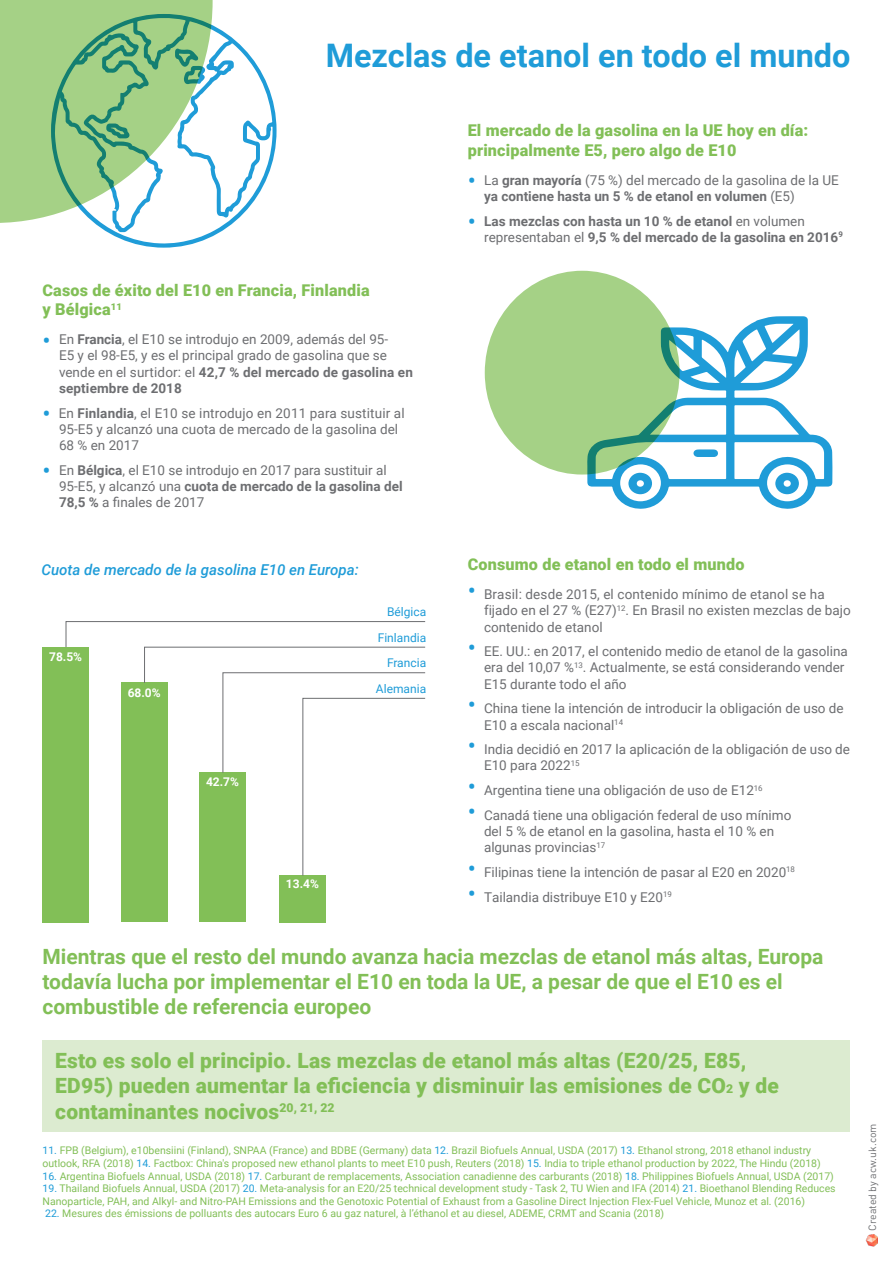
<style>
.page{position:relative;width:893px;height:1263px;background:#fff}
.page>*{position:absolute;margin:0;border:0;box-sizing:border-box;transform-origin:0 0}
.Heading_1{font:700 32.4px "Roboto";color:#1f9cd8}
.t1{font:700 21px/25.2px "Roboto";color:#82bf57}
.Heading_2{font:900 21px/25.2px "Roboto";letter-spacing:.01em;color:#82bf57}
.Heading_2-2{font:900 16.2px/19.5px "Roboto";letter-spacing:.01em;color:#82bf57}
.Heading_2-3{font:italic 500 15px "Roboto";color:#1f9cd8}
.t2{font:13.5px/16.2px "Roboto";color:#6d6e71}
.t3{font:700 13.5px/16.2px "Roboto";color:#6d6e71}
.Graph_labels{font:12px "Roboto";color:#1f9cd8}
.Graph_labels-2{font:700 12px "Roboto";color:#fff}
.Footnote{font:10.5px/12.6px "Roboto";color:#82bf57}
.t4{font:10.5px "DIN Pro";color:#6d6e71}
.s1{font-size:24.3px;color:#1f9cd8}
.s2{font-weight:700}
.s3{font-weight:400;font-size:24.3px;color:#1f9cd8}
.s4{font-weight:400}
.s5{font-size:12.3px}
.s6{color:#1f9cd8}
</style>
<div class="page">
<div style="left:0;top:0;width:213px;height:223px;background:#a5d186"></div>
<div style="left:485px;top:271px;width:195px;height:203px;background:#a5d186;border-radius:50%"></div>
<div style="left:43px;top:1040px;width:807px;height:91px;background:#dcebd0"></div>
<svg style="left:587px;top:316px;width:246px;height:193px"></svg>
<svg style="left:693px;top:449px;width:25px;height:8px"></svg>
<svg style="left:775px;top:473px;width:24px;height:21px"></svg>
<svg style="left:628px;top:473px;width:24px;height:21px"></svg>
<div style="left:42px;top:647px;width:47px;height:275px;background:#82bf57"></div>
<div style="left:121px;top:683px;width:46px;height:239px;background:#82bf57"></div>
<div style="left:199px;top:772px;width:47px;height:150px;background:#82bf57"></div>
<div style="left:279px;top:875px;width:47px;height:47px;background:#82bf57"></div>
<svg style="left:65px;top:621px;width:361px;height:255px"></svg>
<svg style="left:866px;top:1234px;width:12px;height:13px"></svg>
<svg style="left:51px;top:14px;width:226px;height:234px"></svg>
<svg style="left:175px;top:48px;width:30px;height:36px"></svg>
<svg style="left:106px;top:123px;width:24px;height:16px"></svg>
<p class="Heading_1" style="left:326px;top:33px;width:526px">Mezclas de etanol en todo el mundo</p>
<p class="Heading_2-2" style="left:43px;top:280px;width:329px">Casos de éxito del E10 en Francia, Finlandia y Bélgica<sup>11</sup></p>
<p class="t2" style="left:59px;top:331px;width:355px;text-indent:-17px"><span class="s1">•</span> En <span class="s2">Francia</span>, el E10 se introdujo en 2009, además del 95-<br>E5 y el 98-E5, y es el principal grado de gasolina que se vende en el surtidor: el <span class="s2">42,7 % del mercado de gasolina en septiembre de 2018</span></p>
<p class="t2" style="left:59px;top:404px;width:347px;text-indent:-17px"><span class="s1">•</span> En <span class="s2">Finlandia</span>, el E10 se introdujo en 2011 para sustituir al<br>95-E5 y alcanzó una cuota de mercado de la gasolina del<br>68 % en 2017</p>
<p class="t2" style="left:59px;top:461px;width:345px;text-indent:-17px"><span class="s1">•</span> En <span class="s2">Bélgica</span>, el E10 se introdujo en 2017 para sustituir al<br>95-E5, y alcanzó una <span class="s2">cuota de mercado de la gasolina del<br>78,5 %</span> a finales de 2017</p>
<p class="Heading_2-2" style="left:468px;top:120px;width:342px">El mercado de la gasolina en la UE hoy en día: principalmente E5, pero algo de E10</p>
<p class="t3" style="left:484px;top:171px;width:356px;text-indent:-16px"><span class="s3">•</span> <span class="s4">La</span> gran mayoría <span class="s4">(75 %) del mercado de la gasolina de la UE </span>ya contiene hasta un 5 % de etanol en volumen <span class="s4">(E5)</span></p>
<p class="t3" style="left:484px;top:212px;width:360px;text-indent:-17px"><span class="s3">•</span> Las mezclas con hasta un 10 % de etanol <span class="s4">en volumen representaban el</span> 9,5 % del mercado de la gasolina en 2016<sup>9</sup></p>
<p class="Heading_2-3" style="left:41px;top:559px;width:319px">Cuota de mercado de la gasolina E10 en Europa:</p>
<p class="Graph_labels-2" style="left:49px;top:648px;width:35px">78.5%</p>
<p class="Graph_labels-2" style="left:128px;top:685px;width:35px">68.0%</p>
<p class="Graph_labels" style="left:387px;top:603px;width:41px">Bélgica</p>
<p class="Graph_labels" style="left:378px;top:629px;width:50px">Finlandia</p>
<p class="Graph_labels" style="left:387px;top:654px;width:41px">Francia</p>
<p class="Graph_labels" style="left:376px;top:680px;width:52px">Alemania</p>
<p class="Graph_labels-2" style="left:206px;top:773px;width:35px">42.7%</p>
<p class="Graph_labels-2" style="left:286px;top:875px;width:35px">13.4%</p>
<p class="Heading_2-2" style="left:468px;top:554px;width:278px">Consumo de etanol en todo el mundo</p>
<p class="t2" style="left:484px;top:586px;width:368px;text-indent:-16px"><span class="s1">•</span> Brasil: desde 2015, el contenido mínimo de etanol se ha fijado en el 27 % (E27)<sup>12</sup>. En Brasil no existen mezclas de bajo contenido de etanol</p>
<p class="t2" style="left:484px;top:643px;width:365px;text-indent:-16px"><span class="s1">•</span> EE. UU.: en 2017, el contenido medio de etanol de la gasolina era del 10,07 %<sup>13</sup>. Actualmente, se está considerando vender<br>E15 durante todo el año</p>
<p class="t2" style="left:484px;top:700px;width:361px;text-indent:-16px"><span class="s1">•</span> China tiene la intención de introducir la obligación de uso de<br>E10 a escala nacional<sup>14</sup></p>
<p class="t2" style="left:484px;top:741px;width:367px;text-indent:-16px"><span class="s1">•</span> India decidió en 2017 la aplicación de la obligación de uso de<br>E10 para 2022<sup>15</sup></p>
<p class="t2" style="left:468px;top:782px;width:296px"><span class="s1">•</span> Argentina tiene una obligación de uso de E12<sup>16</sup></p>
<p class="t2" style="left:484px;top:806px;width:309px;text-indent:-16px"><span class="s1">•</span> Canadá tiene una obligación federal de uso mínimo del 5 % de etanol en la gasolina, hasta el 10 % en algunas provincias<sup>17</sup></p>
<p class="t2" style="left:468px;top:863px;width:329px"><span class="s1">•</span> Filipinas tiene la intención de pasar al E20 en 2020<sup>18</sup></p>
<p class="t2" style="left:468px;top:888px;width:206px"><span class="s1">•</span> Tailandia distribuye E10 y E20<sup>19</sup></p>
<p class="t1" style="left:43px;top:943px;width:782px">Mientras que el resto del mundo avanza hacia mezclas de etanol más altas, Europa todavía lucha por implementar el E10 en toda la UE, a pesar de que el E10 es el combustible de referencia europeo</p>
<p class="Heading_2" style="left:55px;top:1047px;width:725px">Esto es solo el principio. Las mezclas de etanol más altas (E20/25, E85,<br>ED95) pueden aumentar la eficiencia y disminuir las emisiones de CO<span class="s5">2</span> y de contaminantes nocivos<sup>20,</sup> <sup>21,</sup> <sup>22</sup></p>
<p class="Footnote" style="left:43px;top:1144px;width:780px"><span class="s6">11.</span> FPB (Belgium), e10bensiini (Finland), SNPAA (France) and BDBE (Germany) data <span class="s6">12.</span> Brazil Biofuels Annual, USDA (2017) <span class="s6">13.</span> Ethanol strong, 2018 ethanol industry outlook, RFA (2018) <span class="s6">14.</span> Factbox: China's proposed new ethanol plants to meet E10 push, Reuters (2018) <span class="s6">15.</span> India to triple ethanol production by 2022, The Hindu (2018)</p>
<p class="Footnote" style="left:43px;top:1169px;width:793px"><span class="s6">16.</span> Argentina Biofuels Annual, USDA (2018) <span class="s6">17.</span> Carburant de remplacements, Association canadienne des carburants (2018) <span class="s6">18.</span> Philippines Biofuels Annual, USDA (2017)</p>
<p class="Footnote" style="left:43px;top:1182px;width:795px"><span class="s6">19.</span> Thailand Biofuels Annual, USDA (2017) <span class="s6">20.</span> Meta-analysis for an E20/25 technical development study - Task 2, TU Wien and IFA (2014) <span class="s6">21.</span> Bioethanol Blending Reduces<br>Nanoparticle, PAH, and Alkyl- and Nitro-PAH Emissions and the Genotoxic Potential of Exhaust from a Gasoline Direct Injection Flex-Fuel Vehicle, Munoz et al. (2016)</p>
<p class="Footnote" style="left:45px;top:1207px;width:621px"><span class="s6">22.</span> Mesures des émissions de polluants des autocars Euro 6 au gaz naturel, à l’éthanol et au diesel, ADEME, CRMT and Scania (2018)</p>
<p class="t4" style="left:864px;top:1231px;width:109px;rotate:-90deg">Created by acw.uk.com</p>
</div>
